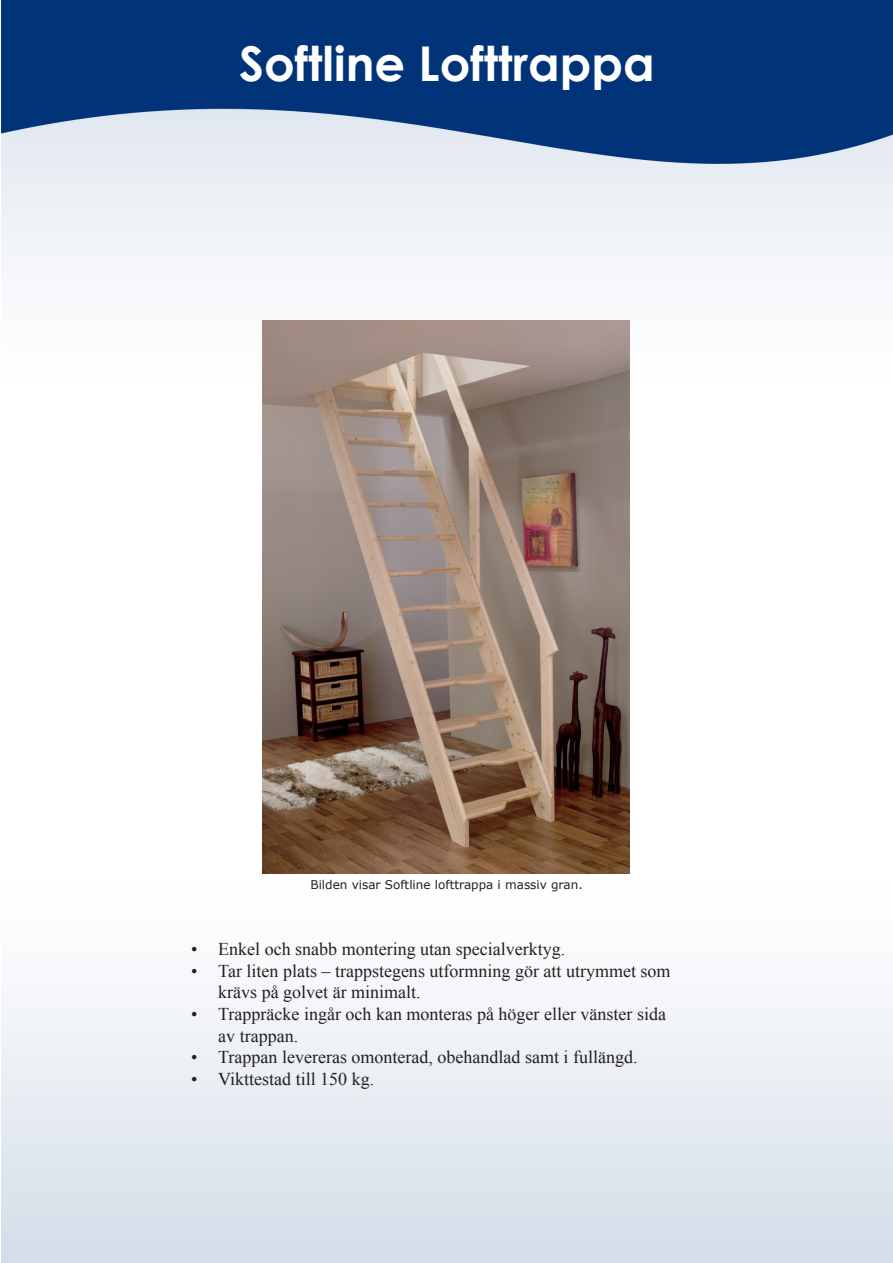
<style>
.page{position:relative;width:893px;height:1263px;background:#fff}
.page>*{position:absolute;margin:0;border:0;box-sizing:border-box;transform-origin:0 0}
.t1{font:700 48px "Century Gothic";color:#fff}
.t2{font:18px/21.6px "Times New Roman";color:#231f20}
.t3{font:12px "Verdana";color:#231f20}
</style>
<div class="page">
<img style="left:2px;top:0;width:891px;height:1263px">
<img style="left:263px;top:321px;width:366px;height:552px">
<p class="t1" style="left:239px;top:33px;width:417px">Softline Lofttrappa</p>
<p class="t3" style="left:310px;top:876px;width:274px">Bilden visar Softline lofttrappa i massiv gran.</p>
<p class="t2" style="left:191px;top:938px;width:375px">• Enkel och snabb montering utan specialverktyg.</p>
<p class="t2" style="left:218px;top:960px;width:454px;text-indent:-27px">• Tar liten plats – trappstegens utformning gör att utrymmet som krävs på golvet är minimalt.</p>
<p class="t2" style="left:218px;top:1003px;width:449px;text-indent:-27px">• Trappräcke ingår och kan monteras på höger eller vänster sida av trappan.</p>
<p class="t2" style="left:191px;top:1046px;width:448px">• Trappan levereras omonterad, obehandlad samt i fullängd.</p>
<p class="t2" style="left:191px;top:1068px;width:184px">• Vikttestad till 150 kg.</p>
</div>
